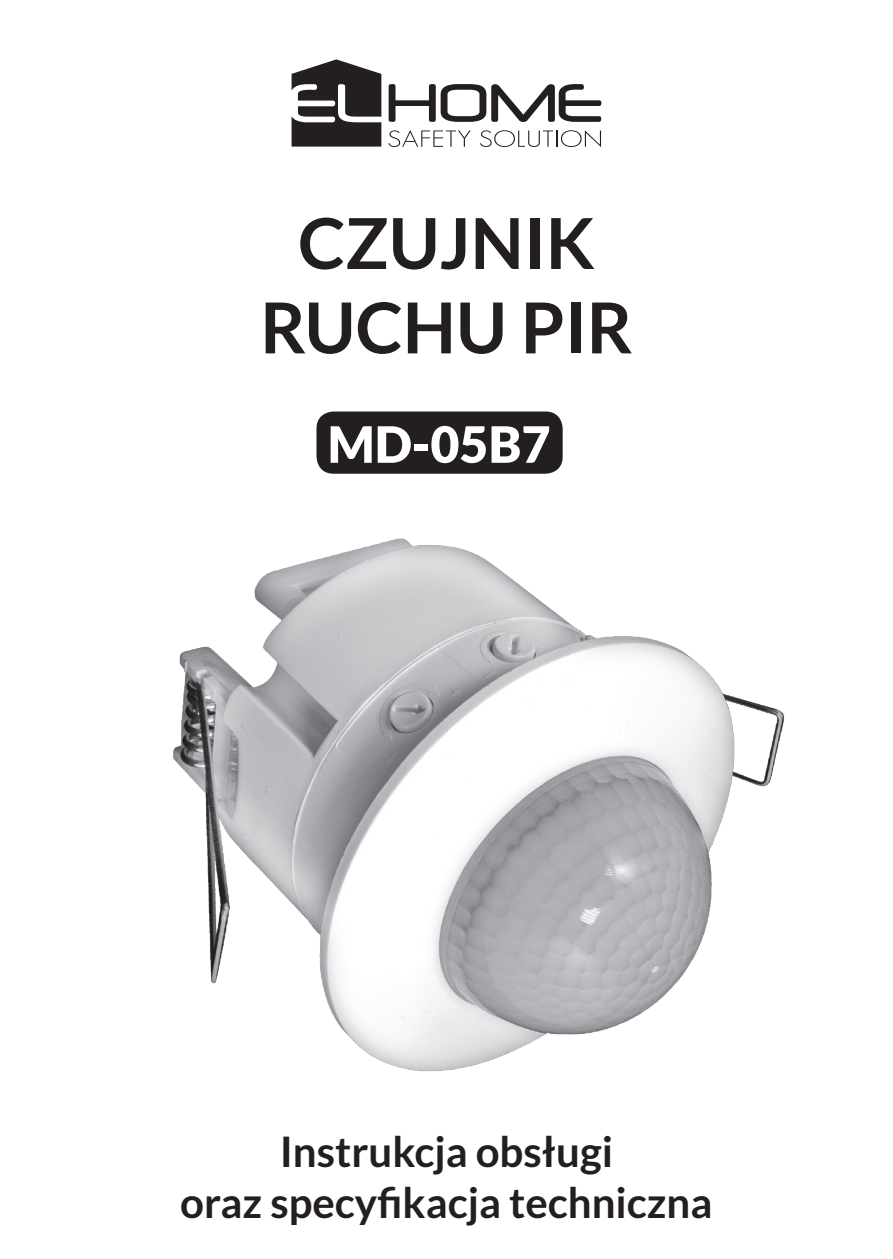
<style>
.page{position:relative;width:893px;height:1259px;background:#fff}
.page>*{position:absolute;margin:0;border:0;box-sizing:border-box;transform-origin:0 0}
.t1{font:700 70.2px/84.3px "Lato";color:#231f20;text-align:center}
.t2{font:900 50.1px "Lato";color:#fff}
.t3{font:700 42px/50.4px "Lato";color:#231f20;text-align:center}
</style>
<div class="page">
<div style="left:316px;top:411px;width:247px;height:63px;background:#231f20;border-radius:17px"></div>
<svg style="left:388px;top:130px;width:83px;height:17px"></svg>
<svg style="left:480px;top:130px;width:121px;height:17px"></svg>
<svg style="left:389px;top:84px;width:212px;height:38px"></svg>
<svg style="left:292px;top:60px;width:89px;height:87px"></svg>
<img style="left:173px;top:538px;width:612px;height:534px">
<h1 class="t1" style="left:260px;top:200px;width:374px">CZUJNIK<br>RUCHU PIR</h1>
<p class="t2" style="left:328px;top:415px;width:224px">MD-05B7</p>
<p class="t3" style="left:180px;top:1126px;width:534px">Instrukcja obsługi<br>oraz specyfikacja techniczna</p>
</div>
